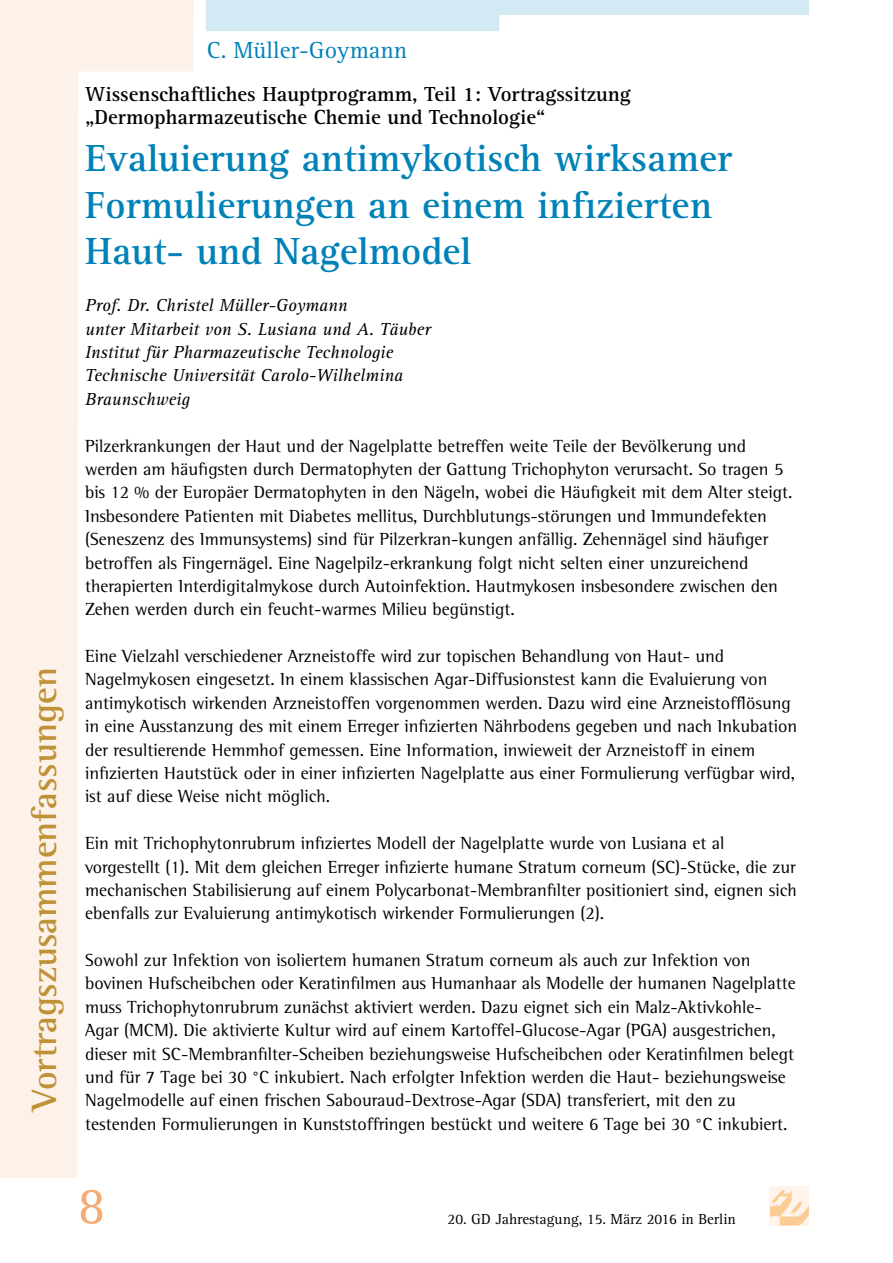
<style>
.page{position:relative;width:893px;height:1263px;background:#fff}
.page>*{position:absolute;margin:0;border:0;box-sizing:border-box;transform-origin:0 0}
.t1{font:54px "Agfa Rotis Serif";color:#f5ac75}
.t2{font:700 39px/46.8px "Agfa Rotis Serif";color:#0082b8}
.t3{font:700 36px "Agfa Rotis Semi Serif";color:#bf9237}
.t4{font:24px "Agfa Rotis Serif";color:#0082b8}
.t5{font:700 21px/23.4px "Agfa Rotis Serif";color:#000}
.t6{font:18px/23.4px "Agfa Rotis Semi Serif";color:#000}
.t7{font:italic 18px/23.4px "Agfa Rotis Serif";color:#000}
.t8{font:15px "Agfa Rotis Serif";color:#000}
</style>
<div class="page">
<div style="left:770px;top:1186px;width:39px;height:39px;background:#fef4eb"></div>
<svg style="left:770px;top:1190px;width:39px;height:35px"></svg>
<svg style="left:0;top:0;width:194px;height:1178px"></svg>
<div style="left:0;top:0;width:193px;height:17px;background:#fcf2ea"></div>
<svg style="left:206px;top:0;width:603px;height:31px"></svg>
<h3 class="t3" style="left:23px;top:1111px;width:445px;rotate:-90deg">Vortragszusammenfassungen</h3>
<h3 class="t4" style="left:207px;top:36px;width:202px">C. Müller-Goymann</h3>
<p class="t5" style="left:85px;top:83px;width:547px">Wissenschaftliches Hauptprogramm, Teil 1: Vortragssitzung „Dermopharmazeutische Chemie und Technologie“</p>
<h2 class="t2" style="left:85px;top:135px;width:649px">Evaluierung antimykotisch wirksamer<br>Formulierungen an einem infizierten<br>Haut- und Nagelmodel</h2>
<p class="t7" style="left:85px;top:294px;width:347px">Prof. Dr. Christel Müller-Goymann<br>unter Mitarbeit von S. Lusiana und A. Täuber Institut für Pharmazeutische Technologie Technische Universität Carolo-Wilhelmina Braunschweig</p>
<p class="t6" style="left:85px;top:434px;width:709px">Pilzerkrankungen der Haut und der Nagelplatte betreffen weite Teile der Bevölkerung und werden am häufigsten durch Dermatophyten der Gattung Trichophyton verursacht. So tragen 5 bis 12 % der Europäer Dermatophyten in den Nägeln, wobei die Häufigkeit mit dem Alter steigt.<br>Insbesondere Patienten mit Diabetes mellitus, Durchblutungs-störungen und Immundefekten (Seneszenz des Immunsystems) sind für Pilzerkran-kungen anfällig. Zehennägel sind häufiger betroffen als Fingernägel. Eine Nagelpilz-erkrankung folgt nicht selten einer unzureichend therapierten Interdigitalmykose durch Autoinfektion. Hautmykosen insbesondere zwischen den Zehen werden durch ein feucht-warmes Milieu begünstigt.</p>
<p class="t6" style="left:85px;top:644px;width:713px">Eine Vielzahl verschiedener Arzneistoffe wird zur topischen Behandlung von Haut- und Nagelmykosen eingesetzt. In einem klassischen Agar-Diffusionstest kann die Evaluierung von antimykotisch wirkenden Arzneistoffen vorgenommen werden. Dazu wird eine Arzneistofflösung in eine Ausstanzung des mit einem Erreger infizierten Nährbodens gegeben und nach Inkubation der resultierende Hemmhof gemessen. Eine Information, inwieweit der Arzneistoff in einem infizierten Hautstück oder in einer infizierten Nagelplatte aus einer Formulierung verfügbar wird, ist auf diese Weise nicht möglich.</p>
<p class="t6" style="left:85px;top:831px;width:713px">Ein mit Trichophytonrubrum infiziertes Modell der Nagelplatte wurde von Lusiana et al vorgestellt (1). Mit dem gleichen Erreger infizierte humane Stratum corneum (SC)-Stücke, die zur mechanischen Stabilisierung auf einem Polycarbonat-Membranfilter positioniert sind, eignen sich ebenfalls zur Evaluierung antimykotisch wirkender Formulierungen (2).</p>
<p class="t6" style="left:85px;top:948px;width:712px">Sowohl zur Infektion von isoliertem humanen Stratum corneum als auch zur Infektion von bovinen Hufscheibchen oder Keratinfilmen aus Humanhaar als Modelle der humanen Nagelplatte muss Trichophytonrubrum zunächst aktiviert werden. Dazu eignet sich ein Malz-Aktivkohle-Agar (MCM). Die aktivierte Kultur wird auf einem Kartoffel-Glucose-Agar (PGA) ausgestrichen, dieser mit SC-Membranfilter-Scheiben beziehungsweise Hufscheibchen oder Keratinfilmen belegt und für 7 Tage bei 30 °C inkubiert. Nach erfolgter Infektion werden die Haut- beziehungsweise Nagelmodelle auf einen frischen Sabouraud-Dextrose-Agar (SDA) transferiert, mit den zu testenden Formulierungen in Kunststoffringen bestückt und weitere 6 Tage bei 30 °C inkubiert.</p>
<h1 class="t1" style="left:78px;top:1175px;width:30px">8</h1>
<p class="t8" style="left:448px;top:1210px;width:290px">20. GD Jahrestagung, 15. März 2016 in Berlin</p>
</div>
